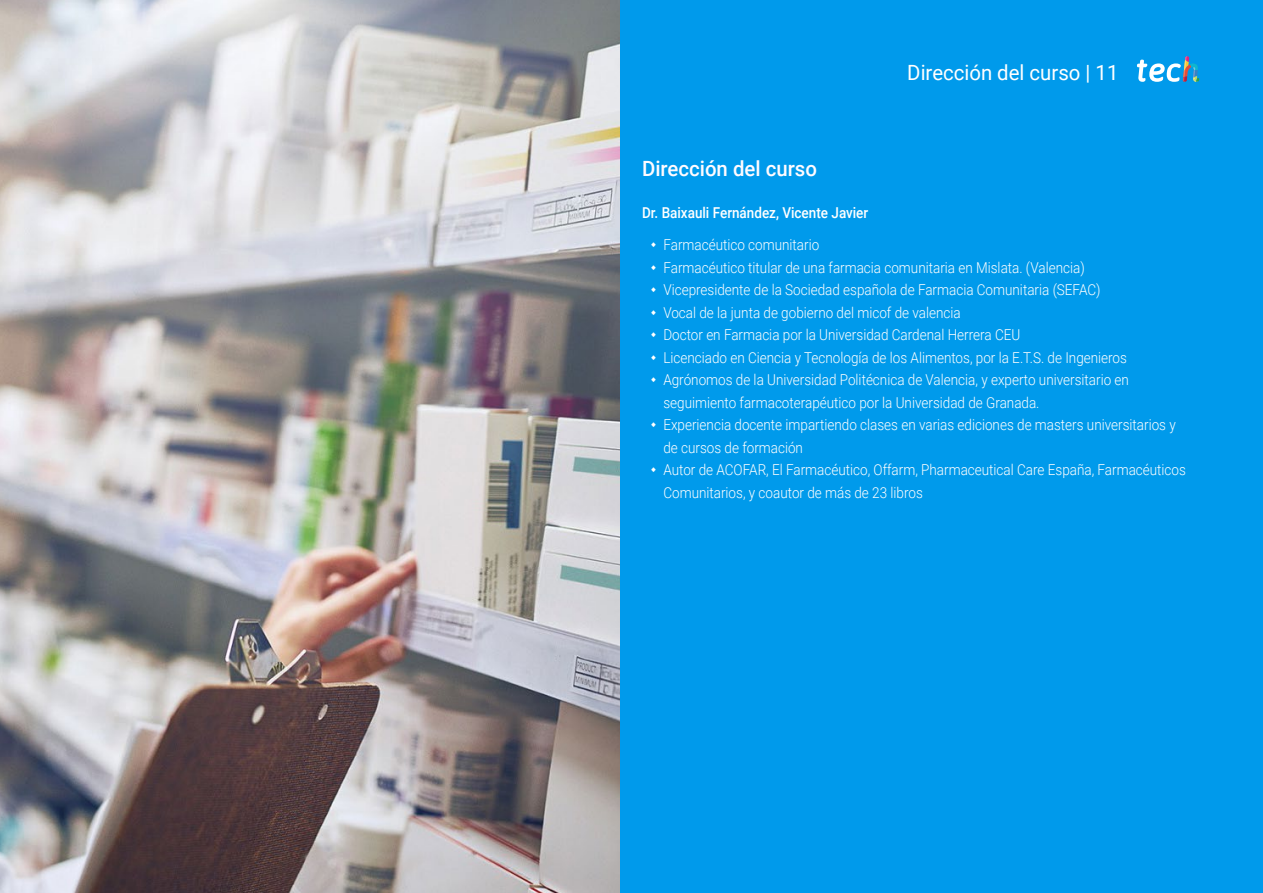
<style>
.page{position:relative;width:1263px;height:893px;background:#fff}
.page>*{position:absolute;margin:0;border:0;box-sizing:border-box;transform-origin:0 0}
.t1{font:21px "Roboto";color:#fff}
.t2{font:500 21px "Roboto";color:#fffbff}
.t3{font:300 15px/22.5px "Roboto";color:#fff;scale:.9 1}
.t4{font:500 15px "Roboto";color:#fff;scale:.9 1}
</style>
<div class="page">
<img style="left:0;top:0;width:621px;height:893px">
<div style="left:621px;top:0;width:642px;height:893px;background:#009aeb"></div>
<svg style="left:1137px;top:56px;width:62px;height:26px"></svg>
<h1 class="t2" style="left:642px;top:154px;width:176px">Dirección del curso</h1>
<h1 class="t1" style="left:907px;top:57px;width:213px">Dirección del curso | 11</h1>
<p class="t4" style="left:642px;top:202px;width:253px">Dr. Baixauli Fernández, Vicente Javier</p>
<p class="t3" style="left:663px;top:233px;width:582px">Farmacéutico comunitario<br>Farmacéutico titular de una farmacia comunitaria en Mislata. (Valencia)<br>Vicepresidente de la Sociedad española de Farmacia Comunitaria (SEFAC)<br>Vocal de la junta de gobierno del micof de valencia<br>Doctor en Farmacia por la Universidad Cardenal Herrera CEU<br>Licenciado en Ciencia y Tecnología de los Alimentos, por la E.T.S. de Ingenieros Agrónomos de la Universidad Politécnica de Valencia, y experto universitario en seguimiento farmacoterapéutico por la Universidad de Granada.<br>Experiencia docente impartiendo clases en varias ediciones de masters universitarios y de cursos de formación<br>Autor de ACOFAR, El Farmacéutico, Offarm, Pharmaceutical Care España, Farmacéuticos Comunitarios, y coautor de más de 23 libros</p>
</div>
